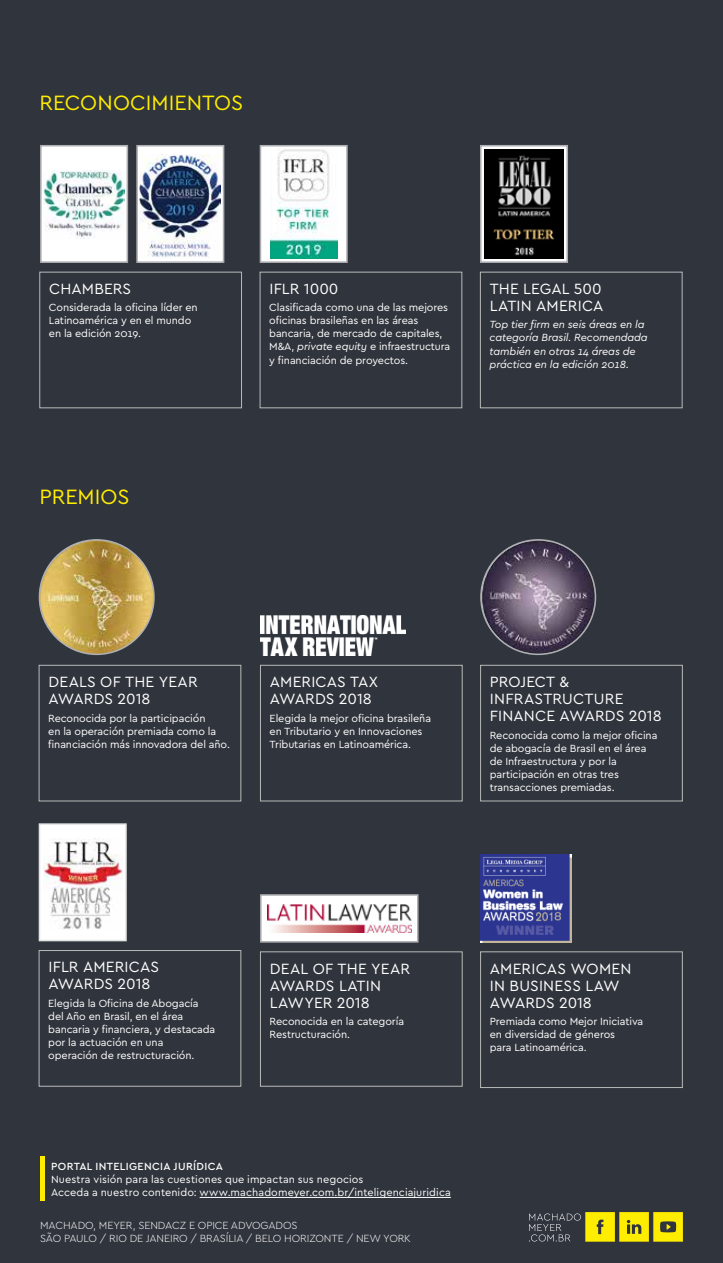
<style>
.page{position:relative;width:723px;height:1263px;background:#30343c}
.page>*{position:absolute;margin:0;border:0;box-sizing:border-box;transform-origin:0 0}
.t1{font:21.75px "Cera";color:#ffed00}
.t2{font:15.6px/17.1px "Cera";letter-spacing:.005em;color:#fff}
.t3{font:10.8px/13px "Cera";letter-spacing:-.01em;color:#fff}
.t4{font:10.8px/13px "Cera";letter-spacing:.01em;color:#fff}
.t5{font:italic 10.8px/13px "Cera";letter-spacing:-.01em;color:#fff}
.t6{font:300 10.8px/13px "Cera";letter-spacing:-.01em;color:#fff}
.t7{font:500 10.8px "Cera";letter-spacing:.025em;color:#fff}
.s1{font-style:italic}
.s2{font-style:normal}
</style>
<div class="page">
<div style="left:39px;top:272px;width:203px;height:136px;border:1px solid #b8bab9"></div>
<div style="left:260px;top:951px;width:202px;height:135px;border:1px solid #b8bab9"></div>
<div style="left:260px;top:665px;width:202px;height:136px;border:1px solid #b8bab9"></div>
<div style="left:480px;top:665px;width:203px;height:136px;border:1px solid #b8bab9"></div>
<div style="left:39px;top:665px;width:202px;height:136px;border:1px solid #b8bab9"></div>
<div style="left:39px;top:950px;width:202px;height:136px;border:1px solid #b8bab9"></div>
<div style="left:260px;top:272px;width:202px;height:136px;border:1px solid #b8bab9"></div>
<div style="left:480px;top:951px;width:203px;height:137px;border:1px solid #b8bab9"></div>
<div style="left:480px;top:272px;width:202px;height:136px;border:1px solid #b8bab9"></div>
<svg style="left:483px;top:148px;width:82px;height:112px"></svg>
<div style="left:480px;top:145px;width:88px;height:118px;border:2px solid #aeafb2"></div>
<img style="left:484px;top:150px;width:79px;height:108px">
<div style="left:261px;top:895px;width:157px;height:47px;background:#fff"></div>
<img style="left:267px;top:904px;width:144px;height:28px">
<div style="left:260px;top:894px;width:158px;height:49px;border:2px solid #aeafb2"></div>
<div style="left:137px;top:146px;width:87px;height:116px;background:#fff"></div>
<img style="left:140px;top:154px;width:81px;height:104px">
<div style="left:136px;top:145px;width:88px;height:118px;border:2px solid #aeafb2"></div>
<div style="left:41px;top:146px;width:86px;height:116px;background:#fff"></div>
<img style="left:44px;top:171px;width:80px;height:68px">
<div style="left:40px;top:145px;width:88px;height:118px;border:2px solid #aeafb2"></div>
<div style="left:39px;top:824px;width:87px;height:116px;background:#fff"></div>
<div style="left:39px;top:823px;width:88px;height:118px;border:2px solid #e3e4e4"></div>
<img style="left:43px;top:839px;width:79px;height:91px">
<svg style="left:529px;top:1212px;width:154px;height:30px"></svg>
<hr style="left:200px;top:1197px;width:251px;height:1px;background:#fff">
<hr style="left:40px;top:1157px;width:4px;height:44px;background:#ffed00">
<div style="left:260px;top:146px;width:87px;height:116px;background:#fff"></div>
<div style="left:260px;top:145px;width:88px;height:118px;border:2px solid #aeafb2"></div>
<img style="left:270px;top:149px;width:67px;height:109px">
<img style="left:480px;top:854px;width:91px;height:88px">
<img style="left:481px;top:540px;width:114px;height:114px;border-radius:57px">
<div style="left:480px;top:539px;width:116px;height:116px;border:2px solid #aeafb2;border-radius:50%"></div>
<img style="left:39px;top:540px;width:115px;height:114px;border-radius:57px">
<div style="left:39px;top:539px;width:116px;height:116px;border:2px solid #aeafb2;border-radius:50%"></div>
<img style="left:260px;top:615px;width:146px;height:40px">
<h1 class="t1" style="left:40px;top:88px;width:205px">RECONOCIMIENTOS</h1>
<h2 class="t2" style="left:49px;top:279px;width:84px">CHAMBERS</h2>
<p class="t3" style="left:49px;top:301px;width:150px">Considerada la oficina líder en<br>Latinoamérica y en el mundo en la edición 2019.</p>
<h1 class="t1" style="left:40px;top:482px;width:91px">PREMIOS</h1>
<h2 class="t2" style="left:269px;top:279px;width:71px">IFLR 1000</h2>
<p class="t3" style="left:269px;top:301px;width:183px">Clasificada como una de las mejores oficinas brasileñas en las áreas bancaria, de mercado de capitales, M&amp;A, <span class="s1">private equity</span> e infraestructura y financiación de proyectos.</p>
<h2 class="t2" style="left:490px;top:279px;width:115px">THE LEGAL 500<br>LATIN AMERICA</h2>
<p class="t5" style="left:489px;top:318px;width:160px">Top tier firm en seis áreas en la categoría Brasil. Recomendada también en otras 14 áreas de práctica en la edición 2018<span class="s2">.</span></p>
<h2 class="t2" style="left:48px;top:672px;width:151px">DEALS OF THE YEAR<br>AWARDS 2018</h2>
<p class="t3" style="left:48px;top:711px;width:183px">Reconocida por la participación<br>en la operación premiada como la financiación más innovadora del año.</p>
<h2 class="t2" style="left:270px;top:672px;width:110px">AMERICAS TAX<br>AWARDS 2018</h2>
<p class="t3" style="left:270px;top:711px;width:163px">Elegida la mejor oficina brasileña en Tributario y en Innovaciones<br>Tributarias en Latinoamérica.</p>
<h2 class="t2" style="left:490px;top:672px;width:173px">PROJECT &amp;<br>INFRASTRUCTURE<br>FINANCE AWARDS 2018</h2>
<p class="t3" style="left:490px;top:728px;width:169px">Reconocida como la mejor oficina de abogacía de Brasil en el área de Infraestructura y por la participación en otras tres transacciones premiadas.</p>
<h2 class="t2" style="left:48px;top:958px;width:112px">IFLR AMERICAS<br>AWARDS 2018</h2>
<p class="t3" style="left:48px;top:996px;width:169px">Elegida la Oficina de Abogacía del Año en Brasil, en el área bancaria y financiera, y destacada por la actuación en una operación de restructuración.</p>
<h2 class="t2" style="left:270px;top:959px;width:142px">DEAL OF THE YEAR<br>AWARDS LATIN<br>LAWYER 2018</h2>
<p class="t3" style="left:270px;top:1014px;width:136px">Reconocida en la categoría<br>Restructuración.</p>
<p class="t7" style="left:51px;top:1159px;width:173px">PORTAL INTELIGENCIA JURÍDICA</p>
<p class="t4" style="left:51px;top:1173px;width:401px">Nuestra visión para las cuestiones que impactan sus negocios<br>Acceda a nuestro contenido: www.machadomeyer.com.br/inteligenciajuridica</p>
<p class="t6" style="left:40px;top:1218px;width:372px">MACHADO, MEYER, SENDACZ E OPICE ADVOGADOS<br>SÃO PAULO / RIO DE JANEIRO / BRASÍLIA / BELO HORIZONTE / NEW YORK</p>
<h2 class="t2" style="left:490px;top:959px;width:143px">AMERICAS WOMEN<br>IN BUSINESS LAW<br>AWARDS 2018</h2>
<p class="t3" style="left:490px;top:1014px;width:155px">Premiada como Mejor Iniciativa en diversidad de géneros<br>para Latinoamérica.</p>
</div>
